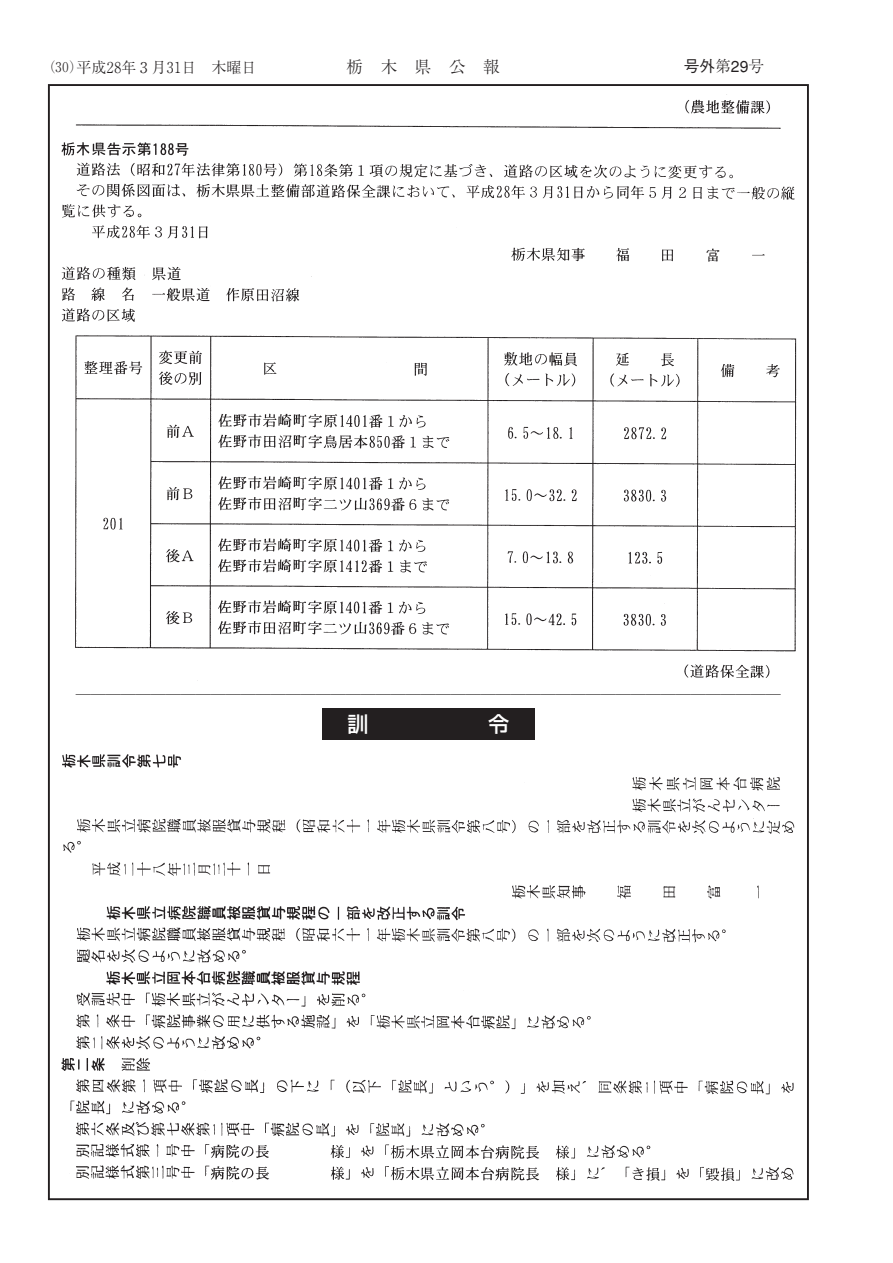
<style>
.page{position:relative;width:893px;height:1263px;background:#fff}
.page>*{position:absolute;margin:0;border:0;box-sizing:border-box;transform-origin:0 0}
.t1{font:500 21px "Shin Go Pr 5";color:#fff}
.t2{font:300 16.5px "Ryumin Pr 5";letter-spacing:1.07em;color:#231f20}
.t3{font:500 15.75px "Gothic BBB Pr 5";color:#231f20}
.t4{font:300 15px "Ryumin Pr 5";letter-spacing:.025em;color:#231f20}
.s1{font-size:13.5px}
.s2{font-family:"Ryumin"}
.s3{font-family:"Ryumin Pr 5";font-weight:300}
.s4{font-family:"Gothic BBB"}
</style>
<div class="page">
<div style="left:322px;top:708px;width:213px;height:32px;background:#231f20"></div>
<img style="left:49px;top:745px;width:746px;height:439px">
<img style="left:61px;top:138px;width:747px;height:542px">
<img style="left:75px;top:94px;width:734px;height:44px">
<p class="t4" style="left:42px;top:55px;width:216px"><span class="s1">（30）</span>平成28年<span class="s2">３</span>月31日　木曜日</p>
<p class="t2" style="left:347px;top:54px;width:155px">栃木県公報</p>
<p class="t3" style="left:684px;top:54px;width:82px">号外<span class="s3">第</span><span class="s4">29</span><span class="s3">号</span></p>
<p class="t4" style="left:61px;top:683px;width:722px">　───────────────────────────────────────────────</p>
<h1 class="t1" style="left:348px;top:706px;width:22px">訓</h1>
<h1 class="t1" style="left:488px;top:706px;width:22px">令</h1>
</div>
